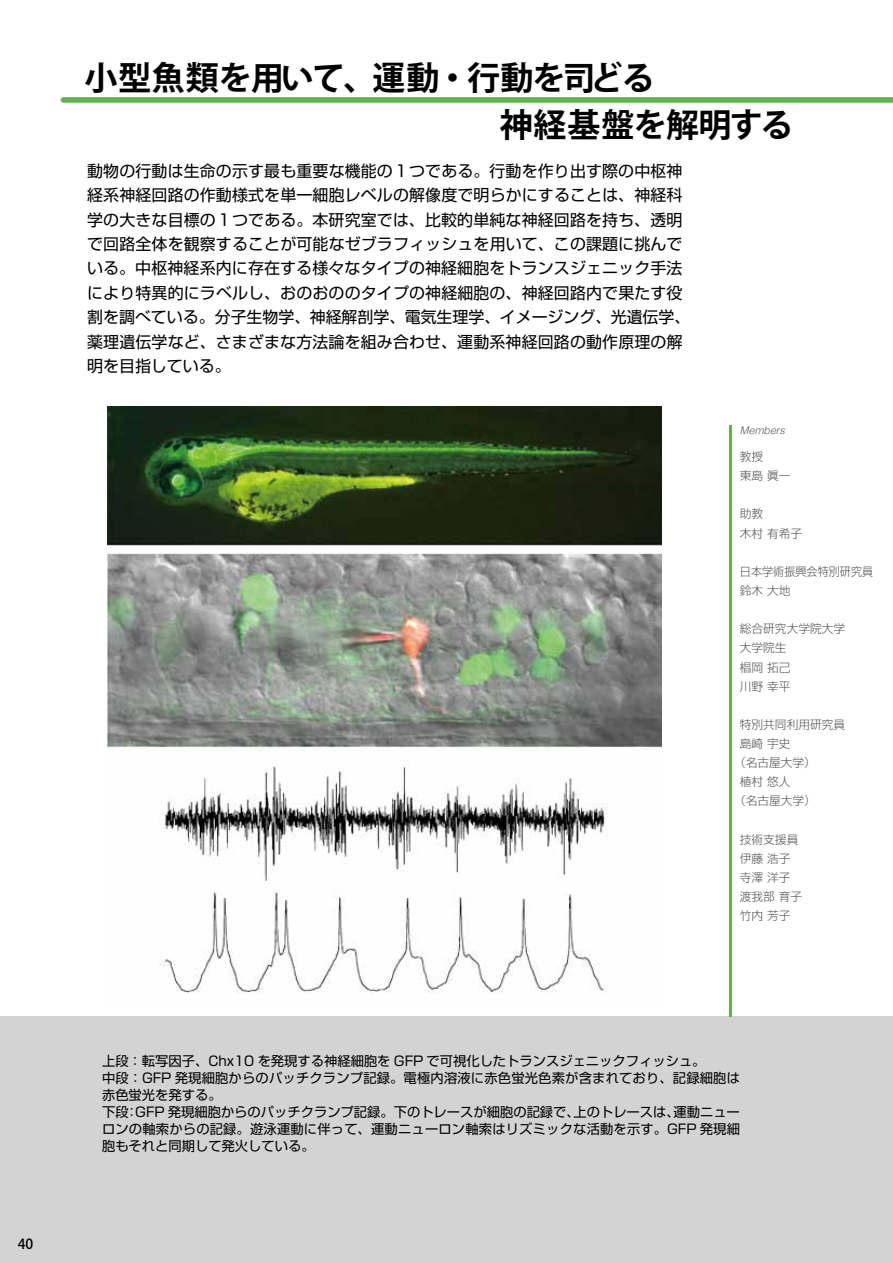
<style>
.page{position:relative;width:893px;height:1263px;background:#fff}
.page>*{position:absolute;margin:0;border:0;box-sizing:border-box;transform-origin:0 0}
.t1{font:700 33px/47.8px "Koz Go Pro";letter-spacing:-.015em;color:#000}
.t2{font:15.9px/24.5px "Shin Go Pro";letter-spacing:.01em;color:#000}
.t3{font:500 13.8px "Koz Go Pro";color:#000}
.t4{font:13.35px/17px "Shin Go Pro";color:#000}
.t5{font:300 11.7px/19.2px "Shin Go Pro";color:#595757}
.t6{font:300 11.7px/19.2px "Shin Go Pro";color:#595757;scale:.95 1}
.t7{font:italic 300 10.65px "Helvetica";color:#595757}
</style>
<div class="page">
<div style="left:63px;top:97px;width:830px;height:6px;background:#61b14e"></div>
<div style="left:0;top:1016px;width:893px;height:247px;background:#d3d3d4"></div>
<hr style="left:729px;top:425px;width:3px;height:591px;background:#61b14e">
<img style="left:108px;top:406px;width:554px;height:587px">
<h1 class="t1" style="left:323px;top:56px;width:472px;text-indent:-239px">小型魚類を用いて、運動・行動を司どる<br>　　　　　神経基盤を解明する</h1>
<p class="t2" style="left:87px;top:156px;width:605px">動物の行動は生命の示す最も重要な機能の１つである。行動を作り出す際の中枢神経系神経回路の作動様式を単一細胞レベルの解像度で明らかにすることは、神経科学の大きな目標の１つである。本研究室では、比較的単純な神経回路を持ち、透明で回路全体を観察することが可能なゼブラフィッシュを用いて、この課題に挑んでいる。中枢神経系内に存在する様々なタイプの神経細胞をトランスジェニック手法により特異的にラベルし、おのおののタイプの神経細胞の、神経回路内で果たす役割を調べている。分子生物学、神経解剖学、電気生理学、イメージング、光遺伝学、薬理遺伝学など、さまざまな方法論を組み合わせ、運動系神経回路の動作原理の解明を目指している。</p>
<p class="t7" style="left:740px;top:421px;width:46px">Members</p>
<p class="t5" style="left:740px;top:446px;width:52px">教授<br>東島 眞一</p>
<p class="t5" style="left:740px;top:503px;width:64px">助教<br>木村 有希子</p>
<p class="t6" style="left:740px;top:560px;width:142px">日本学術振興会特別研究員鈴木 大地</p>
<p class="t5" style="left:740px;top:618px;width:107px">総合研究大学院大学大学院生<br>椙岡 拓己<br>川野 幸平</p>
<p class="t5" style="left:740px;top:713px;width:107px">特別共同利用研究員</p>
<p class="t5" style="left:740px;top:733px;width:52px">島崎 宇史</p>
<p class="t5" style="left:734px;top:752px;width:83px">（名古屋大学）</p>
<p class="t5" style="left:740px;top:771px;width:52px">植村 悠人</p>
<p class="t5" style="left:734px;top:790px;width:83px">（名古屋大学）</p>
<p class="t5" style="left:740px;top:828px;width:64px">技術支援員伊藤 浩子寺澤 洋子渡我部 育子竹内 芳子</p>
<p class="t3" style="left:18px;top:1235px;width:17px">40</p>
<p class="t4" style="left:102px;top:1051px;width:639px">上段：転写因子、Chx10 を発現する神経細胞を GFP で可視化したトランスジェニックフィッシュ。<br>中段：GFP 発現細胞からのパッチクランプ記録。電極内溶液に赤色蛍光色素が含まれており、記録細胞は赤色蛍光を発する。<br>下段：GFP 発現細胞からのパッチクランプ記録。下のトレースが細胞の記録で、上のトレースは、運動ニューロンの軸索からの記録。遊泳運動に伴って、運動ニューロン軸索はリズミックな活動を示す。GFP 発現細胞もそれと同期して発火している。</p>
</div>
